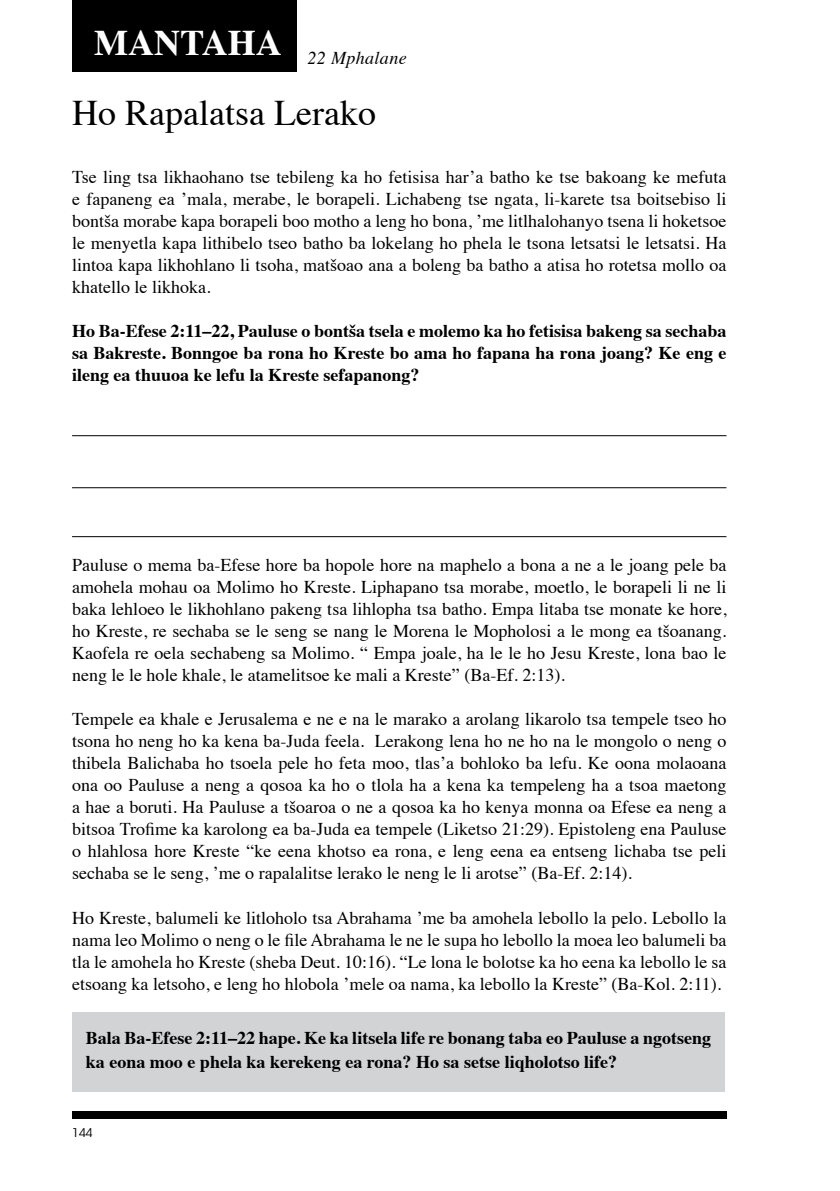
<style>
.page{position:relative;width:840px;height:1191px;background:#fff}
.page>*{position:absolute;margin:0;border:0;box-sizing:border-box;transform-origin:0 0}
.t1{font:36px "Times";color:#000}
.t2{font:18px/22px "Times";color:#000;text-align:justify}
.t3{font:700 18px/22px "Times";color:#000;text-align:justify}
.t4{font:italic 18px "Times";letter-spacing:.02em;color:#000}
.t5{font:12px "ITC Avant Garde Std";color:#000}
</style>
<div class="page">
<div style="left:72px;top:1111px;width:654px;height:8px;background:#000"></div>
<div style="left:72px;top:0;width:225px;height:71px;background:#000"></div>
<hr style="left:72px;top:487px;width:654px;height:1px;background:#000">
<hr style="left:72px;top:435px;width:654px;height:1px;background:#000">
<hr style="left:72px;top:536px;width:654px;height:1px;background:#000">
<div style="left:72px;top:1012px;width:652px;height:79px;background:#d1d3d4"></div>
<p class="t4" style="left:94px;top:42px;width:314px"><sup>MANTAHA</sup> 22 Mphalane</p>
<h1 class="t1" style="left:72px;top:80px;width:305px">Ho Rapalatsa Lerako</h1>
<p class="t2" style="left:72px;top:165px;width:655px">Tse ling tsa likhaohano tse tebileng ka ho fetisisa har’a batho ke tse bakoang ke mefuta e fapaneng ea ’mala, merabe, le borapeli. Lichabeng tse ngata, li-karete tsa boitsebiso li bontša morabe kapa borapeli boo motho a leng ho bona, ’me litlhalohanyo tsena li hoketsoe le menyetla kapa lithibelo tseo batho ba lokelang ho phela le tsona letsatsi le letsatsi. Ha lintoa kapa likhohlano li tsoha, matšoao ana a boleng ba batho a atisa ho rotetsa mollo oa khatello le likhoka.</p>
<p class="t3" style="left:72px;top:318px;width:655px">Ho Ba-Efese 2:11–22, Pauluse o bontša tsela e molemo ka ho fetisisa bakeng sa sechaba sa Bakreste. Bonngoe ba rona ho Kreste bo ama ho fapana ha rona joang? Ke eng e ileng ea thuuoa ke lefu la Kreste sefapanong?</p>
<p class="t2" style="left:72px;top:553px;width:655px">Pauluse o mema ba-Efese hore ba hopole hore na maphelo a bona a ne a le joang pele ba amohela mohau oa Molimo ho Kreste. Liphapano tsa morabe, moetlo, le borapeli li ne li baka lehloeo le likhohlano pakeng tsa lihlopha tsa batho. Empa litaba tse monate ke hore, ho Kreste, re sechaba se le seng se nang le Morena le Mopholosi a le mong ea tšoanang.<br>Kaofela re oela sechabeng sa Molimo. “ Empa joale, ha le le ho Jesu Kreste, lona bao le neng le le hole khale, le atamelitsoe ke mali a Kreste” (Ba-Ef. 2:13).</p>
<p class="t2" style="left:72px;top:707px;width:655px">Tempele ea khale e Jerusalema e ne e na le marako a arolang likarolo tsa tempele tseo ho tsona ho neng ho ka kena ba-Juda feela. Lerakong lena ho ne ho na le mongolo o neng o thibela Balichaba ho tsoela pele ho feta moo, tlas’a bohloko ba lefu. Ke oona molaoana ona oo Pauluse a neng a qosoa ka ho o tlola ha a kena ka tempeleng ha a tsoa maetong a hae a boruti. Ha Pauluse a tšoaroa o ne a qosoa ka ho kenya monna oa Efese ea neng a bitsoa Trofime ka karolong ea ba-Juda ea tempele (Liketso 21:29). Epistoleng ena Pauluse o hlahlosa hore Kreste “ke eena khotso ea rona, e leng eena ea entseng lichaba tse peli sechaba se le seng, ’me o rapalalitse lerako le neng le li arotse” (Ba-Ef. 2:14).</p>
<p class="t2" style="left:72px;top:905px;width:655px">Ho Kreste, balumeli ke litloholo tsa Abrahama ’me ba amohela lebollo la pelo. Lebollo la nama leo Molimo o neng o le file Abrahama le ne le supa ho lebollo la moea leo balumeli ba tla le amohela ho Kreste (sheba Deut. 10:16). “Le lona le bolotse ka ho eena ka lebollo le sa etsoang ka letsoho, e leng ho hlobola ’mele oa nama, ka lebollo la Kreste” (Ba-Kol. 2:11).</p>
<p class="t3" style="left:86px;top:1023px;width:626px;line-height:24px">Bala Ba-Efese 2:11–22 hape. Ke ka litsela life re bonang taba eo Pauluse a ngotseng ka eona moo e phela ka kerekeng ea rona? Ho sa setse liqholotso life?</p>
<p class="t5" style="left:72px;top:1125px;width:22px">144</p>
</div>
